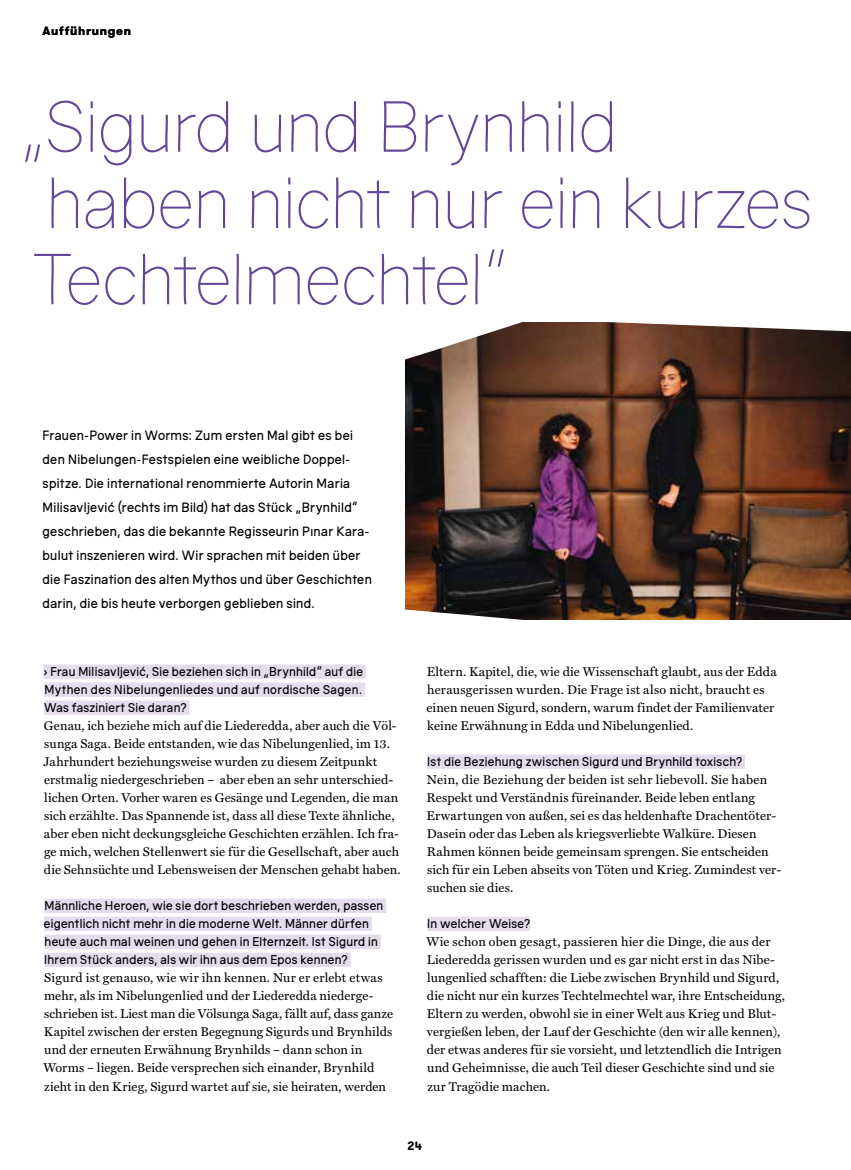
<style>
.page{position:relative;width:851px;height:1170px;background:#fff}
.page>*{position:absolute;margin:0;border:0;box-sizing:border-box;transform-origin:0 0}
.t1{font:100 72px/76.2px "Trans Sans Premium";letter-spacing:-.025em;color:#634796}
.t2{font:500 13.5px/24px "Trans Sans Premium";letter-spacing:.025em;color:#000}
.t3{font:12.75px/18px "Miller Text";letter-spacing:.01em;color:#000}
.t4{font:500 12.75px/18px "Trans Sans Premium";letter-spacing:.02em;color:#000;text-align:justify}
.t5{font:700 12px "GT Walsheim";letter-spacing:.065em;color:#000}
</style>
<div class="page">
<div style="left:43px;top:664px;width:323px;height:14px;background:#e4dbed"></div>
<div style="left:44px;top:682px;width:321px;height:14px;background:#e4dbed"></div>
<div style="left:44px;top:700px;width:145px;height:14px;background:#e4dbed"></div>
<div style="left:44px;top:898px;width:342px;height:14px;background:#e4dbed"></div>
<div style="left:44px;top:916px;width:327px;height:14px;background:#e4dbed"></div>
<div style="left:45px;top:934px;width:336px;height:14px;background:#e4dbed"></div>
<div style="left:44px;top:952px;width:306px;height:14px;background:#e4dbed"></div>
<div style="left:427px;top:754px;width:317px;height:14px;background:#e4dbed"></div>
<div style="left:427px;top:916px;width:103px;height:14px;background:#e4dbed"></div>
<img style="left:405px;top:323px;width:445px;height:297px">
<svg style="left:405px;top:322px;width:126px;height:42px"></svg>
<svg style="left:405px;top:608px;width:195px;height:12px"></svg>
<svg style="left:608px;top:322px;width:242px;height:9px"></svg>
<p class="t5" style="left:43px;top:22px;width:90px">Aufführungen</p>
<h1 class="t1" style="left:21px;top:82px;width:792px">„Sigurd und Brynhild haben nicht nur ein kurzes<br>Techtelmechtel“</h1>
<p class="t2" style="left:43px;top:422px;width:331px">Frauen-Power in Worms: Zum ersten Mal gibt es bei den Nibelungen-Festspielen eine weibliche Doppel&shy;spitze. Die international renommierte Autorin Maria Milisavljević (rechts im Bild) hat das Stück „Brynhild“ geschrieben, das die bekannte Regisseurin Pınar Kara&shy;bulut inszenieren wird. Wir sprachen mit beiden über die Faszination des alten Mythos und über Geschichten darin, die bis heute verborgen geblieben sind.</p>
<p class="t4" style="left:43px;top:661px;width:321px">› Frau Milisavljević, Sie beziehen sich in „Brynhild“ auf die Mythen des Nibelungenliedes und auf nordische Sagen.<br>Was fasziniert Sie daran?</p>
<p class="t3" style="left:44px;top:717px;width:358px">Genau, ich beziehe mich auf die Liederedda, aber auch die Völ&shy;sunga Saga. Beide entstanden, wie das Nibelungenlied, im 13.<br>Jahrhundert beziehungsweise wurden zu diesem Zeitpunkt erstmalig niedergeschrieben – aber eben an sehr unterschied&shy;lichen Orten. Vorher waren es Gesänge und Legenden, die man sich erzählte. Das Spannende ist, dass all diese Texte ähnliche, aber eben nicht deckungsgleiche Geschichten erzählen. Ich fra&shy;ge mich, welchen Stellenwert sie für die Gesellschaft, aber auch die Sehnsüchte und Lebensweisen der Menschen gehabt haben.</p>
<p class="t4" style="left:44px;top:895px;width:341px;text-align:left">Männliche Heroen, wie sie dort beschrieben werden, passen eigentlich nicht mehr in die moderne Welt. Männer dürfen heute auch mal weinen und gehen in Elternzeit. Ist Sigurd in Ihrem Stück anders, als wir ihn aus dem Epos kennen?</p>
<p class="t3" style="left:44px;top:969px;width:351px">Sigurd ist genauso, wie wir ihn kennen. Nur er erlebt etwas mehr, als im Nibelungenlied und der Liederedda niederge&shy;schrieben ist. Liest man die Völsunga Saga, fällt auf, dass ganze Kapitel zwischen der ersten Begegnung Sigurds und Brynhilds und der erneuten Erwähnung Brynhilds – dann schon in Worms – liegen. Beide versprechen sich einander, Brynhild zieht in den Krieg, Sigurd wartet auf sie, sie heiraten, werden</p>
<p class="t3" style="left:426px;top:663px;width:352px">Eltern. Kapitel, die, wie die Wissenschaft glaubt, aus der Edda herausgerissen wurden. Die Frage ist also nicht, braucht es einen neuen Sigurd, sondern, warum findet der Familienvater keine Erwähnung in Edda und Nibelungenlied.</p>
<p class="t4" style="left:427px;top:751px;width:316px">Ist die Beziehung zwischen Sigurd und Brynhild toxisch?</p>
<p class="t3" style="left:426px;top:771px;width:356px">Nein, die Beziehung der beiden ist sehr liebevoll. Sie haben Respekt und Verständnis füreinander. Beide leben entlang Erwartungen von außen, sei es das heldenhafte Drachentöter-Dasein oder das Leben als kriegsverliebte Walküre. Diesen Rahmen können beide gemeinsam sprengen. Sie entscheiden sich für ein Leben abseits von Töten und Krieg. Zumindest ver&shy;suchen sie dies.</p>
<p class="t4" style="left:427px;top:913px;width:104px">In welcher Weise?</p>
<p class="t3" style="left:426px;top:933px;width:360px">Wie schon oben gesagt, passieren hier die Dinge, die aus der Liederedda gerissen wurden und es gar nicht erst in das Nibe&shy;lungenlied schafften: die Liebe zwischen Brynhild und Sigurd, die nicht nur ein kurzes Techtelmechtel war, ihre Entscheidung, Eltern zu werden, obwohl sie in einer Welt aus Krieg und Blut&shy;vergießen leben, der Lauf der Geschichte (den wir alle kennen), der etwas anderes für sie vorsieht, und letztendlich die Intrigen und Geheimnisse, die auch Teil dieser Geschichte sind und sie zur Tragödie machen.</p>
<p class="t5" style="left:407px;top:1137px;width:16px">24</p>
</div>
